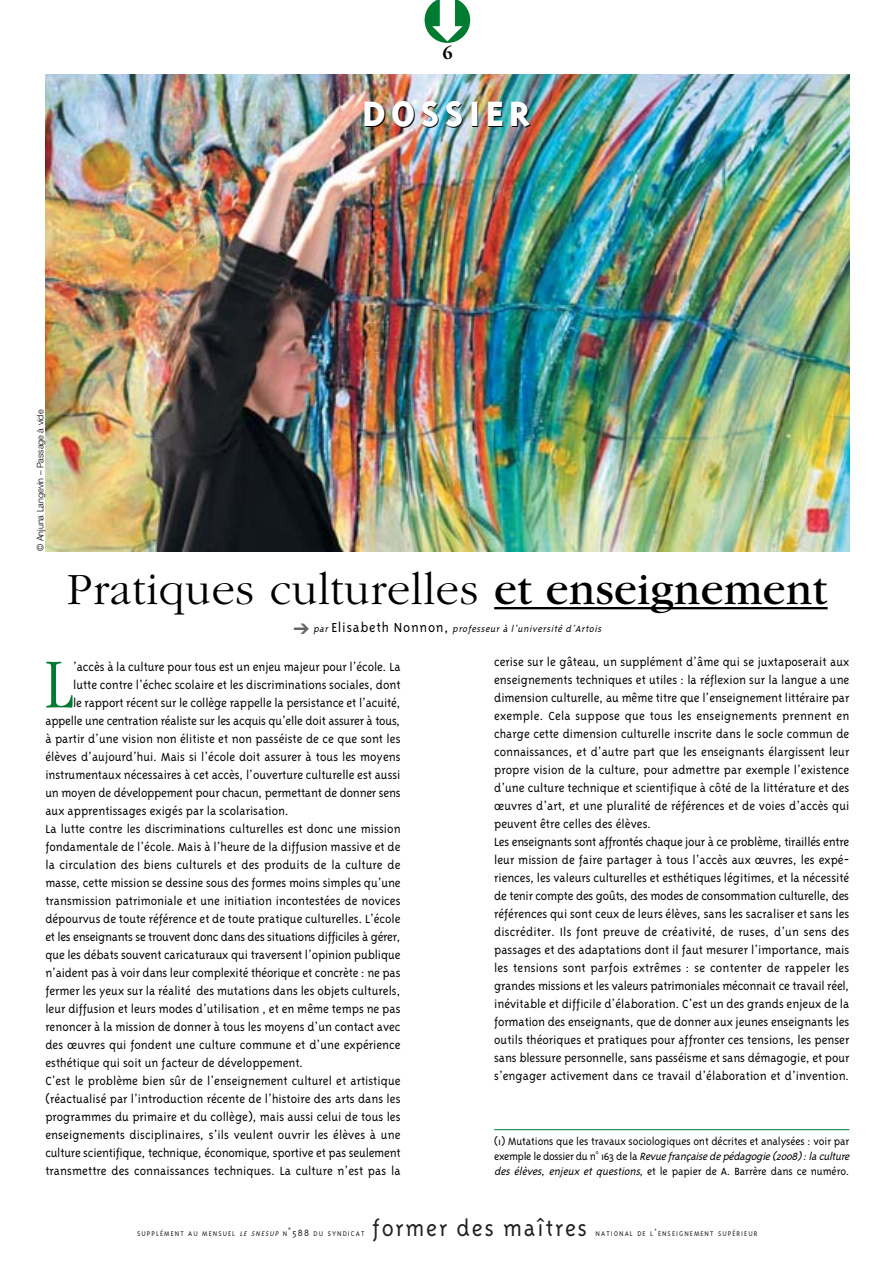
<style>
.page{position:relative;width:893px;height:1262px;background:#fff}
.page>*{position:absolute;margin:0;border:0;box-sizing:border-box;transform-origin:0 0}
.t1{font:300 condensed 72.3px "Garamond";color:#017a32}
.t2{font:300 46.5px "Garamond";letter-spacing:.01em;color:#000}
.t3{font:800 40.5px "Triplex";letter-spacing:.135em;color:#fff}
.t4{font:300 25.5px "Triplex";letter-spacing:.07em;color:#231f20}
.t5{font:700 18px "Garamond";color:#000}
.t6{font:300 13.5px/18px "Triplex";color:#000}
.t7{font:300 13.5px "Triplex";letter-spacing:-.02em;color:#000}
.t8{font:300 13.5px "Triplex";letter-spacing:-.025em;color:#000}
.t9{font:300 12px/15px "Triplex";letter-spacing:-.01em;color:#000}
.t10{font:italic 300 10.5px "Triplex";color:#000}
.t11{font:300 9px "Helvetica Neue";color:#000}
.t12{font:300 7.8px "Triplex";letter-spacing:.135em;color:#231f20}
.t13{font:300 6px "Triplex";color:#000}
.s1{font-weight:400}
.s2{color:#666}
.s3{font-style:normal;font-size:15px}
.s4{font-style:italic}
.s5{font-size:10.5px}
</style>
<div class="page">
<img style="left:45px;top:75px;width:804px;height:476px">
<hr style="left:494px;top:1129px;width:355px;height:1px;background:#017a32">
<hr style="left:494px;top:607px;width:333px;height:2px;background:#000">
<h3 class="t5" style="left:442px;top:47px;width:12px">6</h3>
<h3 class="t3" style="left:362px;top:98px;width:169px">DOSSIER</h3>
<p class="t11" style="left:37px;top:551px;width:143px;rotate:-90deg">© Anjuna Langevin – Passage à vide</p>
<h2 class="t2" style="left:67px;top:571px;width:762px">Pratiques culturelles <span class="s1">et enseignement</span></h2>
<p class="t10" style="left:293px;top:625px;width:311px"><span class="s2">➔</span> par <span class="s3">E l i s a b e t h N o n n o n ,</span> professeur à l’université d’Artois</p>
<h1 class="t1" style="left:45px;top:656px;width:30px">L</h1>
<p class="t6" style="left:73px;top:659px;width:329px">’accès à la culture pour tous est un enjeu majeur pour l’école. La</p>
<p class="t6" style="left:73px;top:677px;width:329px">lutte contre l’échec scolaire et les discriminations sociales, dont</p>
<p class="t6" style="left:73px;top:695px;width:329px">le rapport récent sur le collège rappelle la persistance et l’acuité,</p>
<p class="t7" style="left:45px;top:716px;width:356px">appelle une centration réaliste sur les acquis qu’elle doit assurer à tous,</p>
<p class="t6" style="left:45px;top:731px;width:357px">à partir d’une vision non élitiste et non passéiste de ce que sont les</p>
<p class="t6" style="left:45px;top:749px;width:357px">élèves d’aujourd’hui. Mais si l’école doit assurer à tous les moyens</p>
<p class="t6" style="left:45px;top:767px;width:357px">instrumentaux nécessaires à cet accès, l’ouverture culturelle est aussi</p>
<p class="t6" style="left:45px;top:785px;width:357px">un moyen de développement pour chacun, permettant de donner sens</p>
<p class="t6" style="left:45px;top:803px;width:245px">aux apprentissages exigés par la scolarisation.</p>
<p class="t6" style="left:45px;top:821px;width:357px">La lutte contre les discriminations culturelles est donc une mission</p>
<p class="t6" style="left:45px;top:839px;width:357px">fondamentale de l’école. Mais à l’heure de la diffusion massive et de</p>
<p class="t6" style="left:45px;top:857px;width:357px">la circulation des biens culturels et des produits de la culture de</p>
<p class="t6" style="left:45px;top:875px;width:357px">masse, cette mission se dessine sous des formes moins simples qu’une</p>
<p class="t6" style="left:45px;top:893px;width:357px">transmission patrimoniale et une initiation incontestées de novices</p>
<p class="t6" style="left:45px;top:911px;width:357px">dépourvus de toute référence et de toute pratique culturelles. L’école</p>
<p class="t8" style="left:45px;top:932px;width:357px">et les enseignants se trouvent donc dans des situations difficiles à gérer,</p>
<p class="t6" style="left:45px;top:947px;width:357px">que les débats souvent caricaturaux qui traversent l’opinion publique</p>
<p class="t6" style="left:45px;top:965px;width:357px">n’aident pas à voir dans leur complexité théorique et concrète : ne pas</p>
<p class="t6" style="left:45px;top:983px;width:357px">fermer les yeux sur la réalité des mutations dans les objets culturels,</p>
<p class="t6" style="left:45px;top:1001px;width:357px">leur diffusion et leurs modes d’utilisation , et en même temps ne pas</p>
<p class="t6" style="left:45px;top:1019px;width:357px">renoncer à la mission de donner à tous les moyens d’un contact avec</p>
<p class="t6" style="left:45px;top:1037px;width:357px">des œuvres qui fondent une culture commune et d’une expérience</p>
<p class="t6" style="left:45px;top:1055px;width:259px">esthétique qui soit un facteur de développement.</p>
<p class="t6" style="left:45px;top:1073px;width:357px">C’est le problème bien sûr de l’enseignement culturel et artistique</p>
<p class="t6" style="left:45px;top:1091px;width:357px">(réactualisé par l’introduction récente de l’histoire des arts dans les</p>
<p class="t6" style="left:45px;top:1109px;width:357px">programmes du primaire et du collège), mais aussi celui de tous les</p>
<p class="t6" style="left:45px;top:1127px;width:356px">enseignements disciplinaires, s’ils veulent ouvrir les élèves à une</p>
<p class="t6" style="left:45px;top:1145px;width:357px">culture scientifique, technique, économique, sportive et pas seulement</p>
<p class="t6" style="left:45px;top:1163px;width:357px">transmettre des connaissances techniques. La culture n’est pas la</p>
<p class="t6" style="left:494px;top:654px;width:357px">cerise sur le gâteau, un supplément d’âme qui se juxtaposerait aux enseignements techniques et utiles : la réflexion sur la langue a une dimension culturelle, au même titre que l’enseignement littéraire par exemple. Cela suppose que tous les enseignements prennent en charge cette dimension culturelle inscrite dans le socle commun de connaissances, et d’autre part que les enseignants élargissent leur propre vision de la culture, pour admettre par exemple l’existence d’une culture technique et scientifique à côté de la littérature et des œuvres d’art, et une pluralité de références et de voies d’accès qui peuvent être celles des élèves.<br>Les enseignants sont affrontés chaque jour à ce problème, tiraillés entre leur mission de faire partager à tous l’accès aux œuvres, les expé&shy;riences, les valeurs culturelles et esthétiques légitimes, et la nécessité de tenir compte des goûts, des modes de consommation culturelle, des références qui sont ceux de leurs élèves, sans les sacraliser et sans les discréditer. Ils font preuve de créativité, de ruses, d’un sens des passages et des adaptations dont il faut mesurer l’importance, mais les tensions sont parfois extrêmes : se contenter de rappeler les grandes missions et les valeurs patrimoniales méconnait ce travail réel, inévitable et difficile d’élaboration. C’est un des grands enjeux de la formation des enseignants, que de donner aux jeunes enseignants les outils théoriques et pratiques pour affronter ces tensions, les penser sans blessure personnelle, sans passéisme et sans démagogie, et pour s’engager activement dans ce travail d’élaboration et d’invention.</p>
<p class="t9" style="left:494px;top:1134px;width:359px">(1) Mutations que les travaux sociologiques ont décrites et analysées : voir par e x e m p l e l e d o s s i e r d u n 1 6 3 d e l a <span class="s4">Revue française de pédagogie (2008) : la culture</span></p>
<p class="t13" style="left:595px;top:1149px;width:4px">o</p>
<p class="t9" style="left:494px;top:1164px;width:357px"><span class="s4">des élèves, enjeux et questions,</span> et le papier de A. Barrère dans ce numéro.</p>
<p class="t12" style="left:137px;top:1230px;width:229px">SUPPLÉMENT AU MENSUEL <span class="s4">LE SNESUP</span> N<span class="s5">˚588</span> DU SYNDICAT</p>
<h3 class="t4" style="left:372px;top:1218px;width:216px">former des maîtres</h3>
<p class="t12" style="left:595px;top:1230px;width:163px">NATIONAL DE L<span class="s5">’</span>ENSEIGNEMENT SUPÉRIEUR</p>
</div>
